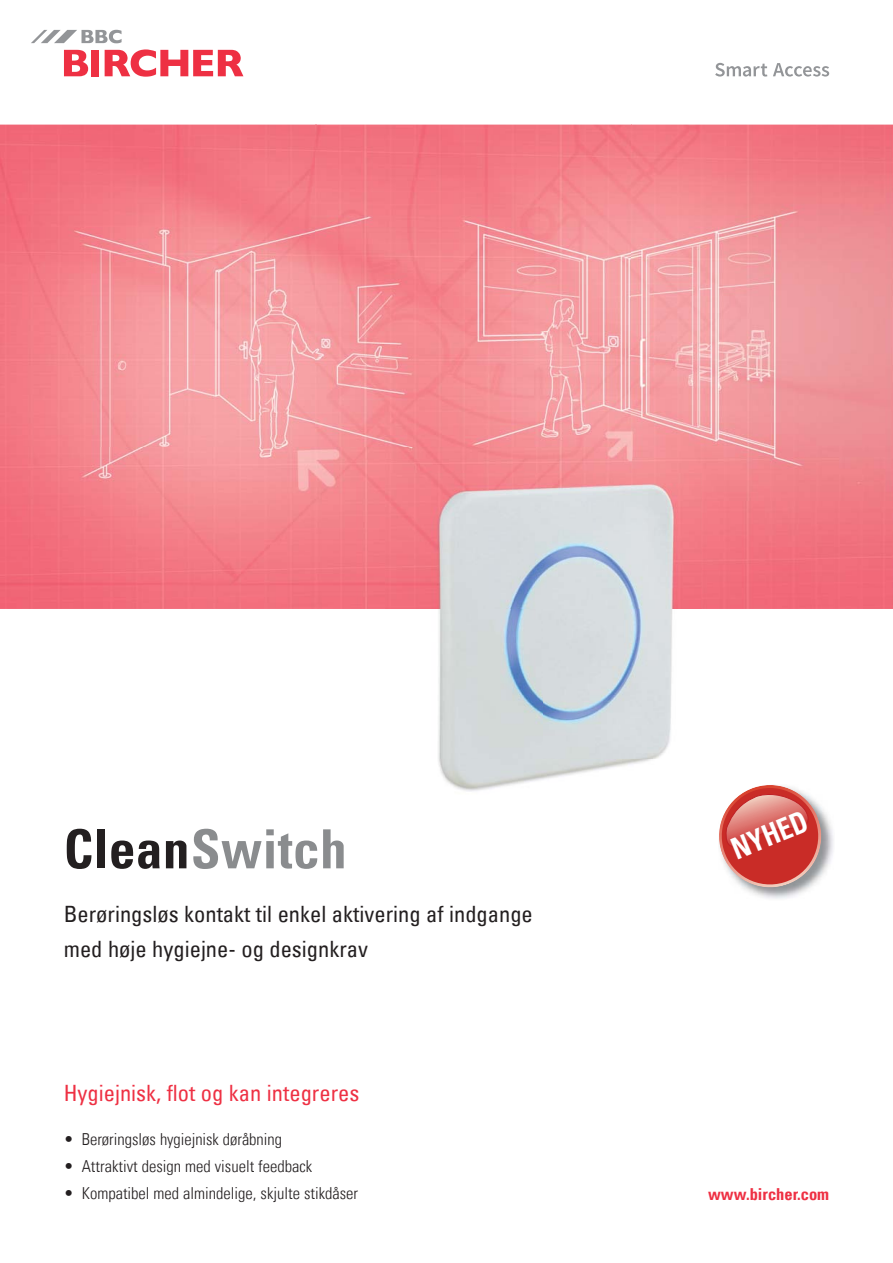
<style>
.page{position:relative;width:893px;height:1263px;background:#fff}
.page>*{position:absolute;margin:0;border:0;box-sizing:border-box;transform-origin:0 0}
.t1{font:54px "Univers Com 67 Bold Cond";letter-spacing:.01em;color:#8a8c8e}
.t2{font:30px "Univers Com 67 Bold Cond";color:#fff;scale:.9 1}
.t3{font:condensed 22.5px/34.5px "Univers Com 57";color:#231f20}
.t4{font:condensed 22.5px "Univers Com 57";color:#ee3043}
.t5{font:16.5px "Univers Com 47 Light Cond";color:#231f20}
.t6{font:16.5px "Univers Com 67 Bold Cond";color:#ee3043}
.s1{color:#231f20}
</style>
<div class="page">
<img style="left:0;top:125px;width:631px;height:322px">
<img style="left:631px;top:125px;width:262px;height:376px">
<img style="left:0;top:447px;width:421px;height:162px">
<img style="left:421px;top:447px;width:211px;height:26px">
<img style="left:702px;top:501px;width:191px;height:108px">
<svg style="left:64px;top:50px;width:24px;height:26px"></svg>
<div style="left:91px;top:50px;width:8px;height:26px;background:#ee3043"></div>
<svg style="left:105px;top:49px;width:138px;height:28px"></svg>
<svg style="left:31px;top:30px;width:91px;height:13px"></svg>
<svg style="left:715px;top:63px;width:52px;height:14px"></svg>
<svg style="left:773px;top:63px;width:56px;height:14px"></svg>
<img style="left:386px;top:473px;width:316px;height:318px">
<img style="left:753px;top:817px;width:81px;height:82px">
<svg style="left:719px;top:785px;width:108px;height:108px"></svg>
<h1 class="t1" style="left:64px;top:829px;width:284px"><span class="s1">Clean</span>Switch</h1>
<h3 class="t3" style="left:64px;top:900px;width:471px">Berøringsløs kontakt til enkel aktivering af indgange med høje hygiejne- og designkrav</h3>
<h3 class="t4" style="left:64px;top:1084px;width:297px">Hygiejnisk, flot og kan integreres</h3>
<p class="t5" style="left:64px;top:1128px;width:220px">• Berøringsløs hygiejnisk døråbning</p>
<p class="t5" style="left:64px;top:1155px;width:250px">• Attraktivt design med visuelt feedback</p>
<p class="t5" style="left:64px;top:1182px;width:296px">• Kompatibel med almindelige, skjulte stikdåser</p>
<h2 class="t2" style="left:729px;top:840px;width:90px;rotate:-22deg">NYHED</h2>
<p class="t6" style="left:708px;top:1188px;width:123px">www.bircher.com</p>
</div>
